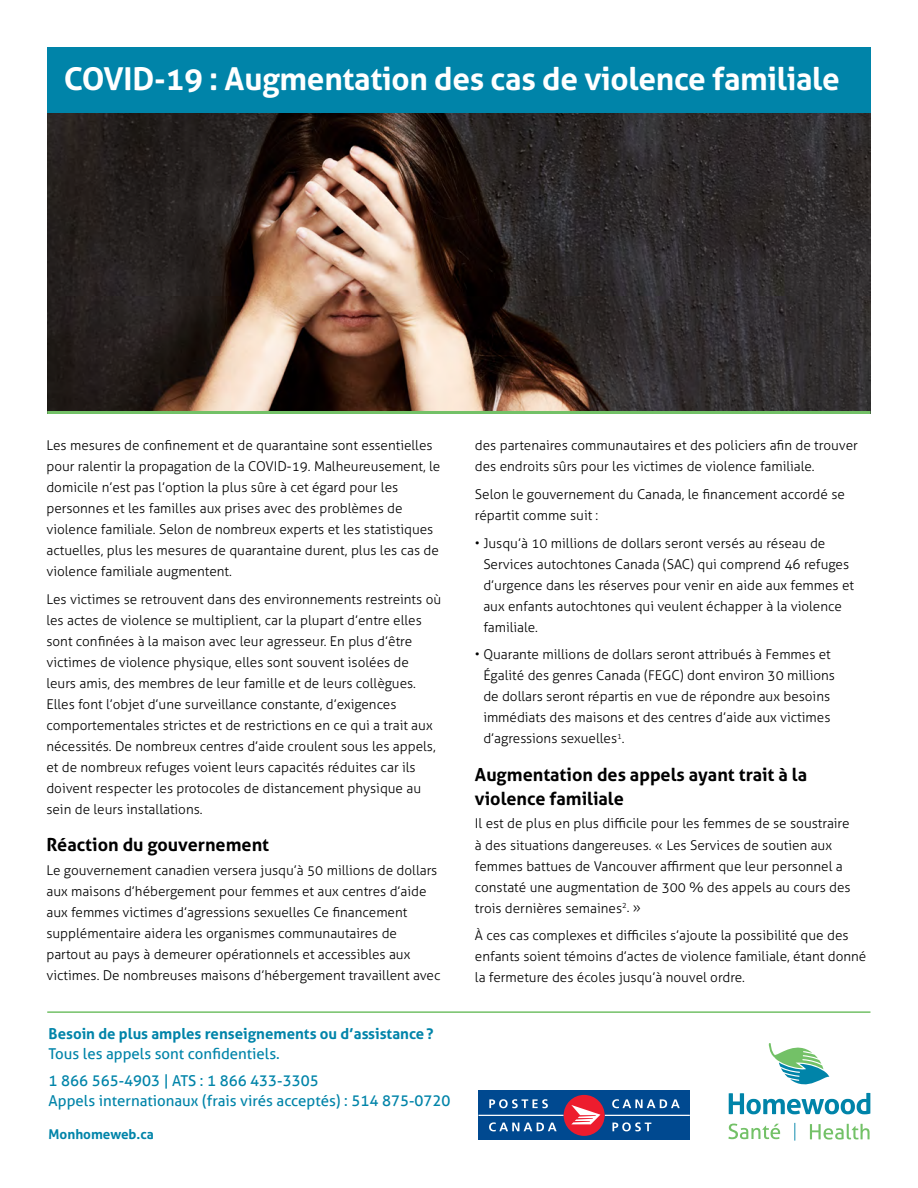
<style>
.page{position:relative;width:918px;height:1188px;background:#fff}
.page>*{position:absolute;margin:0;border:0;box-sizing:border-box;transform-origin:0 0}
.t1{font:700 31.5px "Aller";letter-spacing:-.01em;color:#fff}
.t2{font:700 18px/24px "Aller";color:#000}
.t3{font:15px/27px "Aller";color:#0084a9}
.t4{font:700 15px "Aller";color:#0084a9}
.t5{font:300 13.5px/21px "Aller";color:#000}
.t6{font:700 13.5px "Aller";color:#0084a9}
</style>
<div class="page">
<svg style="left:729px;top:1043px;width:141px;height:71px"></svg>
<svg style="left:810px;top:1124px;width:60px;height:16px"></svg>
<svg style="left:728px;top:1124px;width:52px;height:15px"></svg>
<svg style="left:794px;top:1123px;width:1px;height:18px"></svg>
<div style="left:47px;top:47px;width:824px;height:66px;background:#0084a9"></div>
<img style="left:47px;top:113px;width:824px;height:301px">
<hr style="left:47px;top:411px;width:823px;height:3px;background:#73c167">
<hr style="left:47px;top:1011px;width:823px;height:2px;background:#73c167">
<div style="left:478px;top:1090px;width:212px;height:50px;background:#004990"></div>
<svg style="left:478px;top:1115px;width:86px;height:1px"></svg>
<div style="left:564px;top:1095px;width:41px;height:41px;background:#ed1c2e;border-radius:50%"></div>
<svg style="left:489px;top:1099px;width:59px;height:9px"></svg>
<svg style="left:489px;top:1122px;width:68px;height:9px"></svg>
<svg style="left:571px;top:1099px;width:119px;height:32px"></svg>
<h1 class="t1" style="left:64px;top:60px;width:778px">COVID-19 : Augmentation des cas de violence familiale</h1>
<p class="t5" style="left:46px;top:435px;width:396px">Les mesures de confinement et de quarantaine sont essentielles pour ralentir la propagation de la COVID-19. Malheureusement, le domicile n’est pas l’option la plus sûre à cet égard pour les personnes et les familles aux prises avec des problèmes de violence familiale. Selon de nombreux experts et les statistiques actuelles, plus les mesures de quarantaine durent, plus les cas de violence familiale augmentent.</p>
<p class="t5" style="left:46px;top:589px;width:396px">Les victimes se retrouvent dans des environnements restreints où les actes de violence se multiplient, car la plupart d’entre elles sont confinées à la maison avec leur agresseur. En plus d’être victimes de violence physique, elles sont souvent isolées de leurs amis, des membres de leur famille et de leurs collègues.<br>Elles font l’objet d’une surveillance constante, d’exigences comportementales strictes et de restrictions en ce qui a trait aux nécessités. De nombreux centres d’aide croulent sous les appels, et de nombreux refuges voient leurs capacités réduites car ils doivent respecter les protocoles de distancement physique au sein de leurs installations.</p>
<h2 class="t2" style="left:46px;top:833px;width:224px">Réaction du gouvernement</h2>
<p class="t5" style="left:46px;top:860px;width:396px">Le gouvernement canadien versera jusqu’à 50 millions de dollars aux maisons d’hébergement pour femmes et aux centres d’aide aux femmes victimes d’agressions sexuelles Ce financement supplémentaire aidera les organismes communautaires de partout au pays à demeurer opérationnels et accessibles aux victimes. De nombreuses maisons d’hébergement travaillent avec</p>
<p class="t4" style="left:49px;top:1025px;width:387px">Besoin de plus amples renseignements ou d’assistance?</p>
<p class="t3" style="left:49px;top:1040px;width:272px">Tous les appels sont confidentiels.<br>1 866 565-4903 | ATS : 1 866 433-3305</p>
<p class="t3" style="left:49px;top:1087px;width:403px">Appels internationaux (frais virés acceptés) : 514 875-0720</p>
<p class="t6" style="left:49px;top:1126px;width:107px">Monhomeweb.ca</p>
<p class="t5" style="left:475px;top:435px;width:384px">des partenaires communautaires et des policiers afin de trouver des endroits sûrs pour les victimes de violence familiale.</p>
<p class="t5" style="left:475px;top:484px;width:371px">Selon le gouvernement du Canada, le financement accordé se répartit comme suit :</p>
<p class="t5" style="left:483px;top:532px;width:372px;text-indent:-8px">• Jusqu’à 10 millions de dollars seront versés au réseau de Services autochtones Canada (SAC) qui comprend 46 refuges d’urgence dans les réserves pour venir en aide aux femmes et aux enfants autochtones qui veulent échapper à la violence familiale.</p>
<p class="t5" style="left:483px;top:644px;width:353px;text-indent:-8px">• Quarante millions de dollars seront attribués à Femmes et Égalité des genres Canada (FEGC) dont environ 30 millions de dollars seront répartis en vue de répondre aux besoins immédiats des maisons et des centres d’aide aux victimes d’agressions sexuelles<sup>1</sup>.</p>
<h2 class="t2" style="left:475px;top:762px;width:334px">Augmentation des appels ayant trait à la violence familiale</h2>
<p class="t5" style="left:475px;top:813px;width:377px">Il est de plus en plus difficile pour les femmes de se soustraire à des situations dangereuses. « Les Services de soutien aux femmes battues de Vancouver affirment que leur personnel a constaté une augmentation de 300 % des appels au cours des trois dernières semaines<sup>2</sup>. »</p>
<p class="t5" style="left:475px;top:925px;width:393px">À ces cas complexes et difficiles s’ajoute la possibilité que des enfants soient témoins d’actes de violence familiale, étant donné la fermeture des écoles jusqu’à nouvel ordre.</p>
</div>
